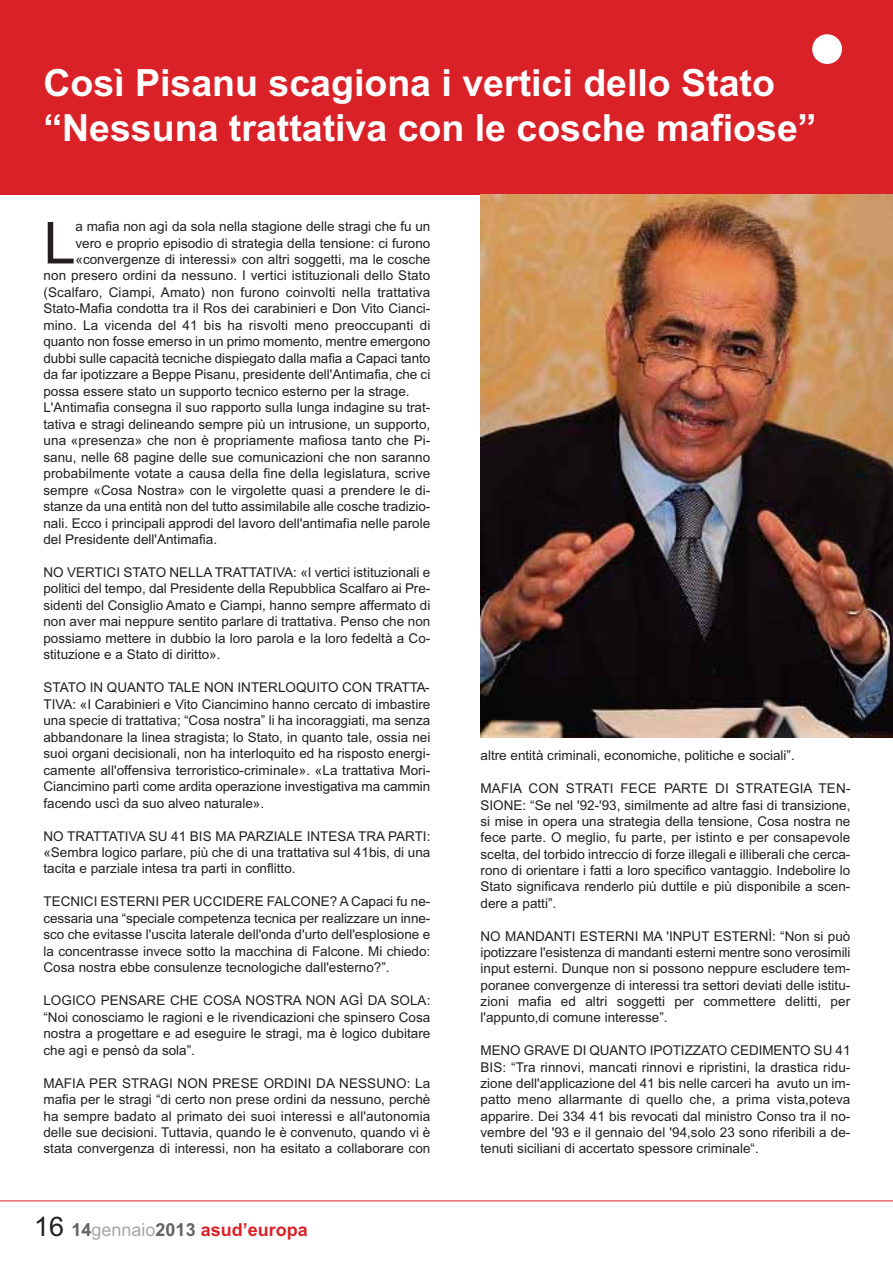
<style>
.page{position:relative;width:893px;height:1263px;background:#fff}
.page>*{position:absolute;margin:0;border:0;box-sizing:border-box;transform-origin:0 0}
.t1{font:57.9px "Arial";color:#231f20}
.t2{font:700 37.5px/45px "Arial";color:#fff}
.t3{font:700 18px "Arial";color:#da2128}
.t4{font:13.5px/16.5px "Arial";color:#231f20;text-align:justify}
.s1{font-weight:400;font-size:27px;color:#231f20}
.s2{color:#656262}
.s3{font-weight:400;color:#a9a7a6}
</style>
<div class="page">
<div style="left:0;top:0;width:892px;height:194px;background:#da2128"></div>
<hr style="left:0;top:1201px;width:892px;height:1px;background:#da2128">
<div style="left:812px;top:34px;width:30px;height:30px;background:#fff;border-radius:50%"></div>
<img style="left:480px;top:194px;width:412px;height:544px">
<h2 class="t2" style="left:43px;top:64px;width:774px">Così Pisanu scagiona i vertici dello Stato “Nessuna trattativa con le cosche mafiose”</h2>
<h1 class="t1" style="left:43px;top:222px;width:34px">L</h1>
<p class="t4" style="left:75px;top:219px;width:356px">a mafia non agì da sola nella stagione delle stragi che fu un</p>
<p class="t4" style="left:75px;top:236px;width:356px">vero e proprio episodio di strategia della tensione: ci furono</p>
<p class="t4" style="left:75px;top:252px;width:356px">«convergenze di interessi» con altri soggetti, ma le cosche</p>
<p class="t4" style="left:43px;top:269px;width:388px">non presero ordini da nessuno. I vertici istituzionali dello Stato</p>
<p class="t4" style="left:43px;top:285px;width:388px">(Scalfaro, Ciampi, Amato) non furono coinvolti nella trattativa</p>
<p class="t4" style="left:43px;top:302px;width:388px">Stato-Mafia condotta tra il Ros dei carabinieri e Don Vito Cianci-</p>
<p class="t4" style="left:43px;top:318px;width:388px">mino. La vicenda del 41 bis ha risvolti meno preoccupanti di</p>
<p class="t4" style="left:43px;top:335px;width:388px">quanto non fosse emerso in un primo momento, mentre emergono</p>
<p class="t4" style="left:43px;top:351px;width:388px">dubbi sulle capacità tecniche dispiegato dalla mafia a Capaci tanto</p>
<p class="t4" style="left:43px;top:368px;width:388px">da far ipotizzare a Beppe Pisanu, presidente dell'Antimafia, che ci</p>
<p class="t4" style="left:43px;top:384px;width:368px">possa essere stato un supporto tecnico esterno per la strage.</p>
<p class="t4" style="left:43px;top:401px;width:388px">L'Antimafia consegna il suo rapporto sulla lunga indagine su trat-</p>
<p class="t4" style="left:43px;top:417px;width:388px">tativa e stragi delineando sempre più un intrusione, un supporto,</p>
<p class="t4" style="left:43px;top:434px;width:388px">una «presenza» che non è propriamente mafiosa tanto che Pi-</p>
<p class="t4" style="left:43px;top:450px;width:388px">sanu, nelle 68 pagine delle sue comunicazioni che non saranno</p>
<p class="t4" style="left:43px;top:466px;width:388px">probabilmente votate a causa della fine della legislatura, scrive</p>
<p class="t4" style="left:43px;top:483px;width:388px">sempre «Cosa Nostra» con le virgolette quasi a prendere le di-</p>
<p class="t4" style="left:43px;top:499px;width:388px">stanze da una entità non del tutto assimilabile alle cosche tradizio-</p>
<p class="t4" style="left:43px;top:516px;width:388px">nali. Ecco i principali approdi del lavoro dell'antimafia nelle parole</p>
<p class="t4" style="left:43px;top:532px;width:175px">del Presidente dell'Antimafia.</p>
<p class="t4" style="left:43px;top:565px;width:388px">NO VERTICI STATO NELLA TRATTATIVA: «I vertici istituzionali e politici del tempo, dal Presidente della Repubblica Scalfaro ai Pre&shy;sidenti del Consiglio Amato e Ciampi, hanno sempre affermato di non aver mai neppure sentito parlare di trattativa. Penso che non possiamo mettere in dubbio la loro parola e la loro fedeltà a Co&shy;stituzione e a Stato di diritto».</p>
<p class="t4" style="left:43px;top:681px;width:388px">STATO IN QUANTO TALE NON INTERLOQUITO CON TRATTA-TIVA: «I Carabinieri e Vito Ciancimino hanno cercato di imbastire una specie di trattativa; “Cosa nostra” li ha incoraggiati, ma senza abbandonare la linea stragista; lo Stato, in quanto tale, ossia nei suoi organi decisionali, non ha interloquito ed ha risposto energi&shy;camente all'offensiva terroristico-criminale». «La trattativa Mori-Ciancimino partì come ardita operazione investigativa ma cammin facendo uscì da suo alveo naturale».</p>
<p class="t4" style="left:43px;top:829px;width:388px">NO TRATTATIVA SU 41 BIS MA PARZIALE INTESA TRA PARTI: «Sembra logico parlare, più che di una trattativa sul 41bis, di una tacita e parziale intesa tra parti in conflitto.</p>
<p class="t4" style="left:43px;top:895px;width:388px">TECNICI ESTERNI PER UCCIDERE FALCONE? A Capaci fu ne&shy;cessaria una “speciale competenza tecnica per realizzare un inne&shy;sco che evitasse l'uscita laterale dell'onda d'urto dell'esplosione e la concentrasse invece sotto la macchina di Falcone. Mi chiedo:<br>Cosa nostra ebbe consulenze tecnologiche dall'esterno?”.</p>
<p class="t4" style="left:43px;top:994px;width:388px">LOGICO PENSARE CHE COSA NOSTRA NON AGÌ DA SOLA: “Noi conosciamo le ragioni e le rivendicazioni che spinsero Cosa nostra a progettare e ad eseguire le stragi, ma è logico dubitare che agì e pensò da sola”.</p>
<p class="t4" style="left:43px;top:1076px;width:388px">MAFIA PER STRAGI NON PRESE ORDINI DA NESSUNO: La mafia per le stragi “di certo non prese ordini da nessuno, perchè ha sempre badato al primato dei suoi interessi e all'autonomia delle sue decisioni. Tuttavia, quando le è convenuto, quando vi è stata convergenza di interessi, non ha esitato a collaborare con</p>
<h3 class="t3" style="left:34px;top:1223px;width:275px"><span class="s1">16</span> <span class="s2">14</span><span class="s3">gennaio</span><span class="s2">2013</span> asud’europa</h3>
<p class="t4" style="left:480px;top:749px;width:316px">altre entità criminali, economiche, politiche e sociali”.</p>
<p class="t4" style="left:480px;top:782px;width:371px">MAFIA CON STRATI FECE PARTE DI STRATEGIA TEN-SIONE: “Se nel '92-'93, similmente ad altre fasi di transizione, si mise in opera una strategia della tensione, Cosa nostra ne fece parte. O meglio, fu parte, per istinto e per consapevole scelta, del torbido intreccio di forze illegali e illiberali che cerca&shy;rono di orientare i fatti a loro specifico vantaggio. Indebolire lo Stato significava renderlo più duttile e più disponibile a scen&shy;dere a patti”.</p>
<p class="t4" style="left:480px;top:929px;width:371px">NO MANDANTI ESTERNI MA 'INPUT ESTERNÌ: “Non si può ipotizzare l'esistenza di mandanti esterni mentre sono verosimili input esterni. Dunque non si possono neppure escludere tem&shy;poranee convergenze di interessi tra settori deviati delle istitu&shy;zioni mafia ed altri soggetti per commettere delitti, per l'appunto,di comune interesse”.</p>
<p class="t4" style="left:480px;top:1044px;width:371px">MENO GRAVE DI QUANTO IPOTIZZATO CEDIMENTO SU 41<br>BIS: “Tra rinnovi, mancati rinnovi e ripristini, la drastica ridu&shy;zione dell'applicazione del 41 bis nelle carceri ha avuto un im&shy;patto meno allarmante di quello che, a prima vista,poteva apparire. Dei 334 41 bis revocati dal ministro Conso tra il no&shy;vembre del '93 e il gennaio del '94,solo 23 sono riferibili a de&shy;tenuti siciliani di accertato spessore criminale“.</p>
</div>
